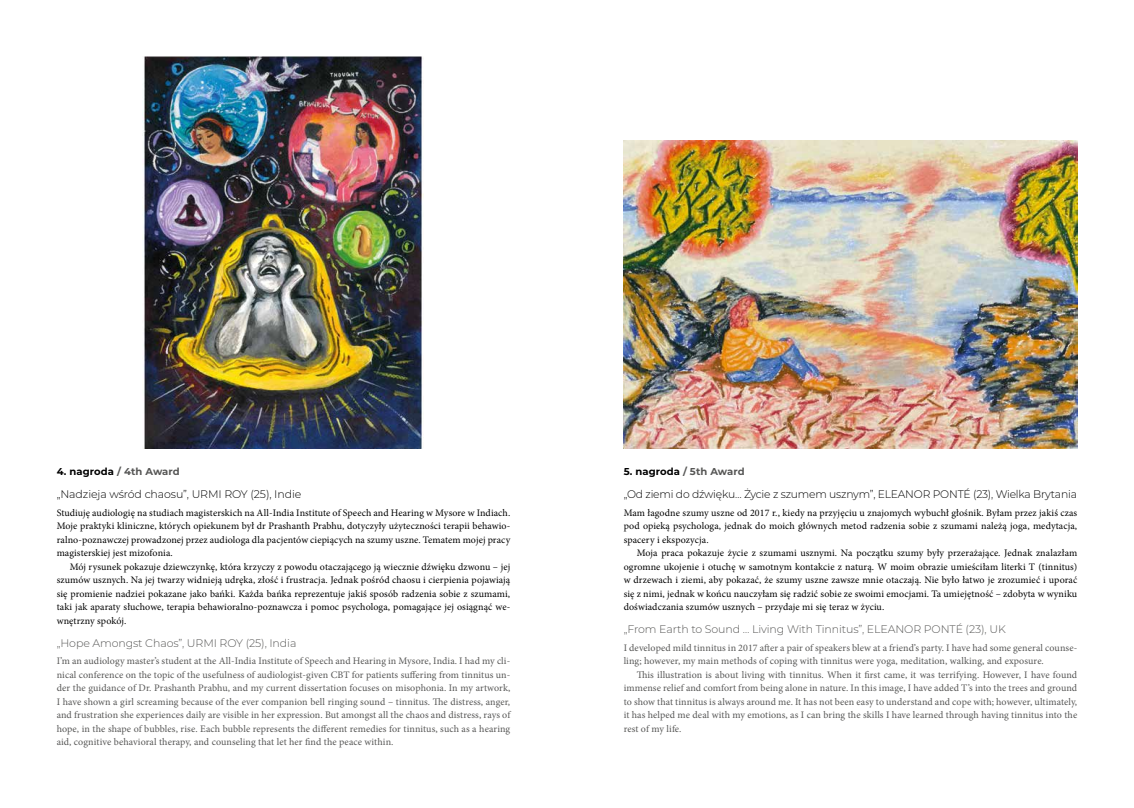
<style>
.page{position:relative;width:1134px;height:808px;background:#fff}
.page>*{position:absolute;margin:0;border:0;box-sizing:border-box;transform-origin:0 0}
.t1{font:300 11px "Montserrat";letter-spacing:-.02em;color:#000}
.t2{font:300 11px "Montserrat";letter-spacing:-.01em;color:#575756}
.t3{font:10px/13.5px "Minion Pro";letter-spacing:.01em;color:#000;text-align:justify}
.t4{font:10px/13.5px "Minion Pro";letter-spacing:.01em;color:#575756;text-align:justify}
.t5{font:700 10px "Montserrat";letter-spacing:.01em;color:#000}
.s1{color:#575756}
</style>
<div class="page">
<img style="left:143px;top:57px;width:280px;height:391px">
<img style="left:624px;top:140px;width:453px;height:308px">
<p class="t5" style="left:57px;top:464px;width:125px">4. nagroda <span class="s1">/ 4th Award</span></p>
<p class="t1" style="left:57px;top:487px;width:246px">„Nadzieja wśród chaosu”, URMI ROY (25), Indie</p>
<p class="t3" style="left:57px;top:506px;width:455px">Studiuję audiologię na studiach magisterskich na All-India Institute of Speech and Hearing w Mysore w Indiach.<br>Moje praktyki kliniczne, których opiekunem był dr Prashanth Prabhu, dotyczyły użyteczności terapii behawio&shy;ralno-poznawczej prowadzonej przez audiologa dla pacjentów ciepiących na szumy uszne. Tematem mojej pracy magisterskiej jest mizofonia.</p>
<p class="t3" style="left:57px;top:560px;width:455px;text-indent:13px">Mój rysunek pokazuje dziewczynkę, która krzyczy z powodu otaczającego ją wiecznie dźwięku dzwonu – jej szumów usznych. Na jej twarzy widnieją udręka, złość i frustracja. Jednak pośród chaosu i cierpienia pojawiają się promienie nadziei pokazane jako bańki. Każda bańka reprezentuje jakiś sposób radzenia sobie z szumami, taki jak aparaty słuchowe, terapia behawioralno-poznawcza i pomoc psychologa, pomagające jej osiągnąć we&shy;wnętrzny spokój.</p>
<p class="t2" style="left:57px;top:635px;width:241px">„Hope Amongst Chaos”, URMI ROY (25), India</p>
<p class="t4" style="left:57px;top:654px;width:455px">I’m an audiology master’s student at the All-India Institute of Speech and Hearing in Mysore, India. I had my cli&shy;nical conference on the topic of the usefulness of audiologist-given CBT for patients suffering from tinnitus un&shy;der the guidance of Dr. Prashanth Prabhu, and my current dissertation focuses on misophonia. In my artwork, I have shown a girl screaming because of the ever companion bell ringing sound – tinnitus. The distress, anger, and frustration she experiences daily are visible in her expression. But amongst all the chaos and distress, rays of hope, in the shape of bubbles, rise. Each bubble represents the different remedies for tinnitus, such as a hearing aid, cognitive behavioral therapy, and counseling that let her find the peace within.</p>
<p class="t5" style="left:624px;top:464px;width:122px">5. nagroda <span class="s1">/ 5th Award</span></p>
<p class="t1" style="left:624px;top:487px;width:455px">„Od ziemi do dźwięku… Życie z szumem usznym”, ELEANOR PONTÉ (23), Wielka Brytania</p>
<p class="t3" style="left:624px;top:506px;width:455px">Mam łagodne szumy uszne od 2017 r., kiedy na przyjęciu u znajomych wybuchł głośnik. Byłam przez jakiś czas pod opieką psychologa, jednak do moich głównych metod radzenia sobie z szumami należą joga, medytacja, spacery i ekspozycja.</p>
<p class="t3" style="left:624px;top:546px;width:455px;text-indent:13px">Moja praca pokazuje życie z szumami usznymi. Na początku szumy były przerażające. Jednak znalazłam ogromne ukojenie i otuchę w samotnym kontakcie z naturą. W moim obrazie umieściłam literki T (tinnitus) w drzewach i ziemi, aby pokazać, że szumy uszne zawsze mnie otaczają. Nie było łatwo je zrozumieć i uporać się z nimi, jednak w końcu nauczyłam się radzić sobie ze swoimi emocjami. Ta umiejętność – zdobyta w wyniku doświadczania szumów usznych – przydaje mi się teraz w życiu.</p>
<p class="t2" style="left:624px;top:622px;width:384px">„From Earth to Sound … Living With Tinnitus”, ELEANOR PONTÉ (23), UK</p>
<p class="t4" style="left:624px;top:641px;width:455px">I developed mild tinnitus in 2017 after a pair of speakers blew at a friend’s party. I have had some general counse&shy;ling; however, my main methods of coping with tinnitus were yoga, meditation, walking, and exposure.</p>
<p class="t4" style="left:624px;top:668px;width:455px;text-indent:13px">This illustration is about living with tinnitus. When it first came, it was terrifying. However, I have found immense relief and comfort from being alone in nature. In this image, I have added T’s into the trees and ground to show that tinnitus is always around me. It has not been easy to understand and cope with; however, ultimately, it has helped me deal with my emotions, as I can bring the skills I have learned through having tinnitus into the rest of my life.</p>
</div>
